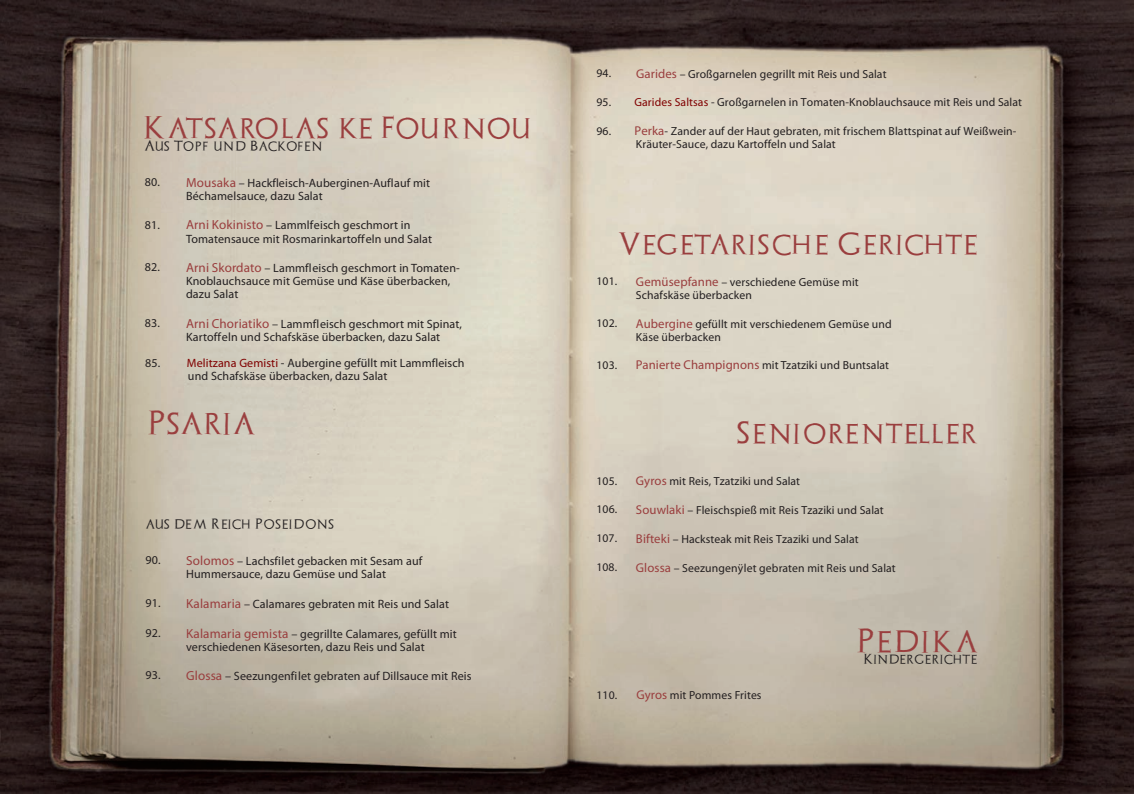
<style>
.page{position:relative;width:1134px;height:794px;background:#fff}
.page>*{position:absolute;margin:0;border:0;box-sizing:border-box;transform-origin:0 0}
.t1{font:25.5px "Archeologicaps";letter-spacing:.085em;color:#9a3e3e}
.t2{font:24.1px "Archeologicaps";letter-spacing:.035em;color:#9a3e3e}
.t3{font:23.4px "Archeologicaps";letter-spacing:.065em;color:#9a3e3e}
.t4{font:12.1px/13.2px "Myriad Pro";letter-spacing:.01em;color:#231f20;text-align:center}
.t5{font:12px/13.1px "Myriad Pro";letter-spacing:.01em;color:#231f20}
.t6{font:11.7px/12.8px "Myriad Pro";letter-spacing:.01em;color:#231f20}
.t7{font:11px "Archeologicaps";letter-spacing:.065em;color:#231f20}
.t8{font:10.9px "Archeologicaps";letter-spacing:.055em;color:#231f20}
.t9{font:10.6px "Archeologicaps";letter-spacing:.055em;color:#231f20}
.s1{font-size:13.1px;color:#9a3e3e}
.s2{color:#800000}
.s3{font-size:13.2px;color:#9a3e3e}
.s4{font-size:12.8px;color:#9a3e3e}
</style>
<div class="page">
<img style="left:1101px;top:0;width:33px;height:794px">
<img style="left:33px;top:784px;width:1068px;height:10px">
<img style="left:0;top:0;width:1114px;height:784px">
<p class="t2" style="left:145px;top:112px;width:387px">KATSAROLAS KE FOURNOU</p>
<p class="t8" style="left:145px;top:139px;width:179px">AUS TOPF UND BACKOFEN</p>
<p class="t5" style="left:186px;top:176px;width:246px;text-indent:-41px">80. <span class="s1">Mousaka</span> – Hackfleisch-Auberginen-Auflauf mit<br>Béchamelsauce, dazu Salat</p>
<p class="t5" style="left:186px;top:219px;width:247px;text-indent:-41px">81. <span class="s1">Arni Kokinisto</span> – Lammlfeisch geschmort in<br>Tomatensauce mit Rosmarinkartoffeln und Salat</p>
<p class="t5" style="left:186px;top:261px;width:275px;text-indent:-41px">82. <span class="s1">Arni Skordato</span> – Lammfleisch geschmort in Tomaten-<br>Knoblauchsauce mit Gemüse und Käse überbacken, dazu Salat</p>
<p class="t5" style="left:186px;top:317px;width:277px;text-indent:-41px">83. <span class="s1">Arni Choriatiko</span> – Lammfleisch geschmort mit Spinat,<br>Kartoffeln und Schafskäse überbacken, dazu Salat</p>
<p class="t5" style="left:188px;top:356px;width:278px;text-indent:-43px">85. <span class="s2">Melitzana Gemisti</span> - Aubergine gefüllt mit Lammfleisch und Schafskäse überbacken, dazu Salat</p>
<p class="t1" style="left:148px;top:407px;width:108px">PSARIA</p>
<p class="t7" style="left:145px;top:517px;width:190px">AUS DEM REICH POSEIDONS</p>
<p class="t4" style="left:145px;top:554px;width:278px">90. <span class="s3">Solomos</span> – Lachsfilet gebacken mit Sesam auf<br>Hummersauce, dazu Gemüse und Salat</p>
<p class="t4" style="left:145px;top:597px;width:305px">91. <span class="s3">Kalamaria</span> – Calamares gebraten mit Reis und Salat</p>
<p class="t4" style="left:186px;top:626px;width:272px;text-align:left;text-indent:-41px">92. <span class="s3">Kalamaria gemista</span> – gegrillte Calamares, gefüllt mit verschiedenen Käsesorten, dazu Reis und Salat</p>
<p class="t4" style="left:145px;top:669px;width:328px">93. <span class="s3">Glossa</span> – Seezungenfilet gebraten auf Dillsauce mit Reis</p>
<p class="t6" style="left:596px;top:67px;width:292px">94. <span class="s4">Garides</span> – Großgarnelen gegrillt mit Reis und Salat</p>
<p class="t6" style="left:596px;top:95px;width:427px">95. <span class="s2">Garides Saltsas</span> - Großgarnelen in Tomaten-Knoblauchsauce mit Reis und Salat</p>
<p class="t6" style="left:636px;top:125px;width:382px;text-indent:-40px">96. <span class="s4">Perka</span>- Zander auf der Haut gebraten, mit frischem Blattspinat auf Weißwein-<br>Kräuter-Sauce, dazu Kartoffeln und Salat</p>
<h3 class="t3" style="left:619px;top:230px;width:359px">VEGETARISCHE GERICHTE</h3>
<p class="t6" style="left:596px;top:275px;width:22px">101.</p>
<p class="t6" style="left:636px;top:276px;width:224px"><span class="s4">Gemüsepfanne</span> – verschiedene Gemüse mit<br>Schafskäse überbacken</p>
<p class="t6" style="left:596px;top:316px;width:22px">102.</p>
<p class="t6" style="left:636px;top:317px;width:257px"><span class="s4">Aubergine</span> gefüllt mit verschiedenem Gemüse und<br>Käse überbacken</p>
<p class="t6" style="left:596px;top:358px;width:22px">103.</p>
<p class="t6" style="left:636px;top:359px;width:255px"><span class="s4">Panierte Champignons</span> mit Tzatziki und Buntsalat</p>
<h3 class="t3" style="left:737px;top:418px;width:242px">SENIORENTELLER</h3>
<p class="t6" style="left:596px;top:474px;width:22px">105.</p>
<p class="t6" style="left:636px;top:475px;width:166px"><span class="s4">Gyros</span> mit Reis, Tzatziki und Salat</p>
<p class="t6" style="left:596px;top:503px;width:22px">106.</p>
<p class="t6" style="left:636px;top:503px;width:249px"><span class="s4">Souwlaki</span> – Fleischspieß mit Reis Tzaziki und Salat</p>
<p class="t6" style="left:596px;top:531px;width:22px">107.</p>
<p class="t6" style="left:636px;top:532px;width:224px"><span class="s4">Bifteki</span> – Hacksteak mit Reis Tzaziki und Salat</p>
<p class="t6" style="left:596px;top:560px;width:22px">108.</p>
<p class="t6" style="left:636px;top:561px;width:261px"><span class="s4">Glossa</span> – Seezungenÿ let gebraten mit Reis und Salat</p>
<p class="t6" style="left:596px;top:688px;width:22px">110.</p>
<p class="t6" style="left:636px;top:689px;width:127px"><span class="s4">Gyros</span> mit Pommes Frites</p>
<h1 class="t1" style="left:857px;top:625px;width:122px">PEDIKA</h1>
<p class="t9" style="left:864px;top:652px;width:115px">KINDERGERICHTE</p>
</div>
